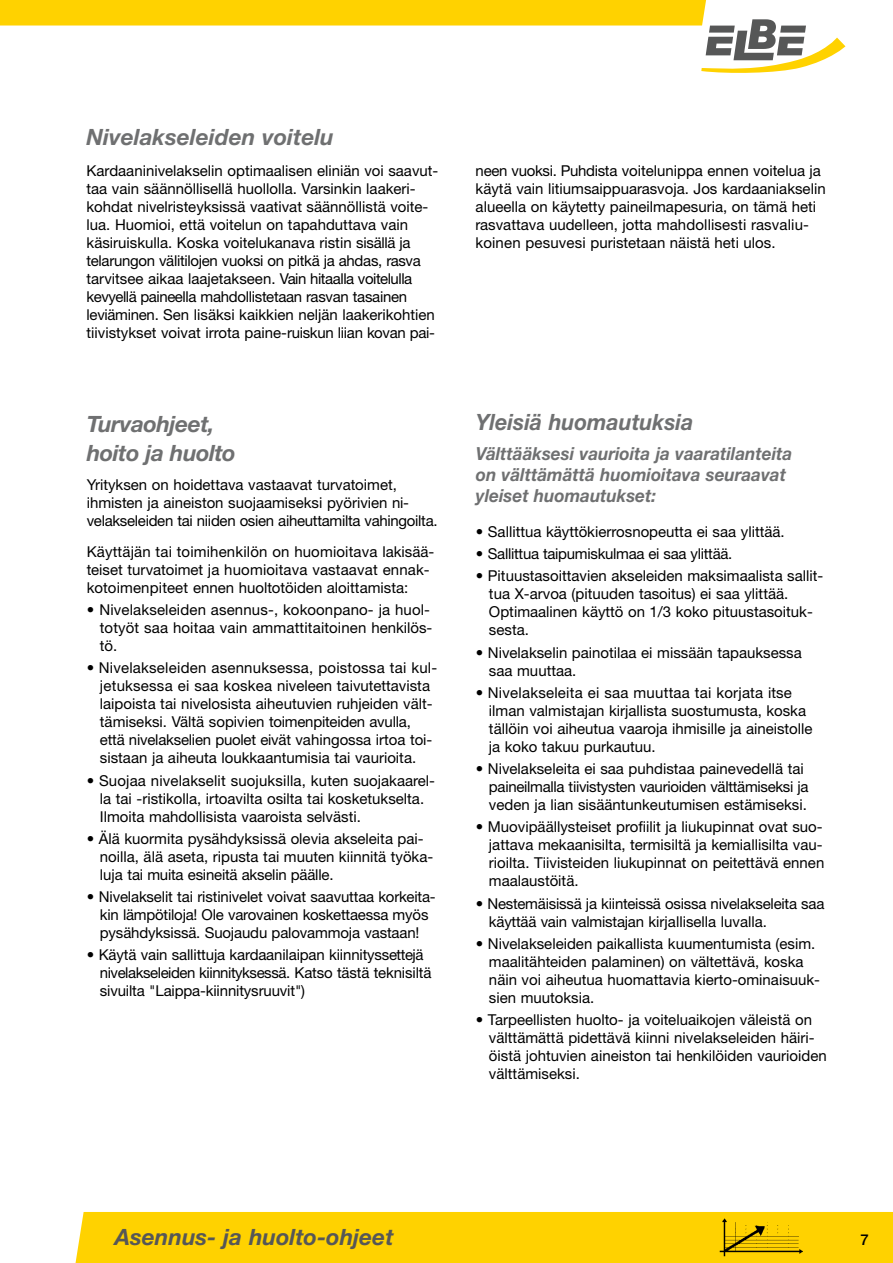
<style>
.page{position:relative;width:893px;height:1263px;background:#fff}
.page>*{position:absolute;margin:0;border:0;box-sizing:border-box;transform-origin:0 0}
.t1{font:italic 700 22.5px/28.8px "Helvetica Neue LTW1 G";letter-spacing:-.02em;color:#6f7071}
.t2{font:italic 700 22.5px "Helvetica Neue LTW1 G";color:#565757}
.t3{font:italic 700 22.5px "Helvetica Neue LTW1 G";color:#6f7071}
.t4{font:italic 700 22.5px "Helvetica Neue LTW1 G";color:#6f7071;scale:.95 1}
.t5{font:italic 700 18px/21px "Helvetica Neue LTW1 G";color:#6f7071;scale:.95 1}
.t6{font:15px/18px "Helvetica Neue LTW1 G";color:#000}
.t7{font:15px "Helvetica Neue LTW1 G";letter-spacing:-.02em;color:#000}
.t8{font:500 15px "Helvetica Neue LTW1 G";color:#000}
</style>
<div class="page">
<div style="left:76px;top:1212px;width:817px;height:51px;background:#ffd200"></div>
<svg style="left:0;top:0;width:845px;height:73px"></svg>
<img style="left:719px;top:1218px;width:83px;height:38px">
<h1 class="t3" style="left:87px;top:123px;width:249px">Nivelakseleiden voitelu</h1>
<p class="t6" style="left:87px;top:161px;width:353px">Kardaaninivelakselin optimaalisen eliniän voi saavut&shy;taa vain säännöllisellä huollolla. Varsinkin laakeri&shy;kohdat nivelristeyksissä vaativat säännöllistä voite&shy;lua. Huomioi, että voitelun on tapahduttava vain käsiruiskulla. Koska voitelukanava ristin sisällä ja telarungon välitilojen vuoksi on pitkä ja ahdas, rasva tarvitsee aikaa laajetakseen. Vain hitaalla voitelulla kevyellä paineella mahdollistetaan rasvan tasainen leviäminen. Sen lisäksi kaikkien neljän laakerikohtien tiivistykset voivat irrota paine-ruiskun liian kovan pai-</p>
<p class="t6" style="left:476px;top:162px;width:352px">neen vuoksi. Puhdista voitelunippa ennen voitelua ja käytä vain litiumsaippuarasvoja. Jos kardaaniakselin alueella on käytetty paineilmapesuria, on tämä heti rasvattava uudelleen, jotta mahdollisesti rasvaliu&shy;koinen pesuvesi puristetaan näistä heti ulos.</p>
<h1 class="t1" style="left:87px;top:410px;width:151px">Turvaohjeet, hoito ja huolto</h1>
<p class="t6" style="left:87px;top:475px;width:352px">Yrityksen on hoidettava vastaavat turvatoimet, ihmisten ja aineiston suojaamiseksi pyörivien ni&shy;velakseleiden tai niiden osien aiheuttamilta vahingoilta.</p>
<p class="t6" style="left:87px;top:542px;width:349px">Käyttäjän tai toimihenkilön on huomioitava lakisää&shy;teiset turvatoimet ja huomioitava vastaavat ennak&shy;kotoimenpiteet ennen huoltotöiden aloittamista:</p>
<p class="t6" style="left:100px;top:600px;width:334px;text-indent:-13px">• Nivelakseleiden asennus-, kokoonpano- ja huol&shy;totyöt saa hoitaa vain ammattitaitoinen henkilös&shy;tö.</p>
<p class="t6" style="left:100px;top:659px;width:339px;text-indent:-13px">• Nivelakseleiden asennuksessa, poistossa tai kul&shy;jetuksessa ei saa koskea niveleen taivutettavista laipoista tai nivelosista aiheutuvien ruhjeiden vält&shy;tämiseksi. Vältä sopivien toimenpiteiden avulla, että nivelakselien puolet eivät vahingossa irtoa toi&shy;sistaan ja aiheuta loukkaantumisia tai vaurioita.</p>
<p class="t6" style="left:100px;top:771px;width:337px;text-indent:-13px">• Suojaa nivelakselit suojuksilla, kuten suojakaarel&shy;la tai -ristikolla, irtoavilta osilta tai kosketukselta.<br>Ilmoita mahdollisista vaaroista selvästi.</p>
<p class="t6" style="left:100px;top:829px;width:335px;text-indent:-13px">• Älä kuormita pysähdyksissä olevia akseleita pai&shy;noilla, älä aseta, ripusta tai muuten kiinnitä työka&shy;luja tai muita esineitä akselin päälle.</p>
<p class="t6" style="left:87px;top:887px;width:350px;text-align:center">• Nivelakselit tai ristinivelet voivat saavuttaa korkeita&shy;kin lämpötiloja! Ole varovainen koskettaessa myös pysähdyksissä. Suojaudu palovammoja vastaan!</p>
<p class="t6" style="left:100px;top:946px;width:333px;text-indent:-13px">• Käytä vain sallittuja kardaanilaipan kiinnityssettejä nivelakseleiden kiinnityksessä. Katso tästä teknisiltä sivuilta "Laippa-kiinnitysruuvit")</p>
<h1 class="t4" style="left:476px;top:408px;width:230px">Yleisiä huomautuksia</h1>
<p class="t5" style="left:476px;top:443px;width:335px">Välttääksesi vaurioita ja vaaratilanteita on välttämättä huomioitava seuraavat yleiset huomautukset:</p>
<p class="t6" style="left:476px;top:522px;width:310px">• Sallittua käyttökierrosnopeutta ei saa ylittää.</p>
<p class="t7" style="left:476px;top:545px;width:258px">• Sallittua taipumiskulmaa ei saa ylittää.</p>
<p class="t6" style="left:489px;top:567px;width:336px;text-indent:-13px">• Pituustasoittavien akseleiden maksimaalista sallit&shy;tua X-arvoa (pituuden tasoitus) ei saa ylittää.<br>Optimaalinen käyttö on 1/3 koko pituustasoituk&shy;sesta.</p>
<p class="t6" style="left:489px;top:643px;width:314px;text-indent:-13px">• Nivelakselin painotilaa ei missään tapauksessa saa muuttaa.</p>
<p class="t6" style="left:489px;top:683px;width:325px;text-indent:-13px">• Nivelakseleita ei saa muuttaa tai korjata itse ilman valmistajan kirjallista suostumusta, koska tällöin voi aiheutua vaaroja ihmisille ja aineistolle ja koko takuu purkautuu.</p>
<p class="t6" style="left:489px;top:760px;width:321px;text-indent:-13px">• Nivelakseleita ei saa puhdistaa painevedellä tai paineilmalla tiivistysten vaurioiden välttämiseksi ja veden ja lian sisääntunkeutumisen estämiseksi.</p>
<p class="t6" style="left:489px;top:818px;width:337px;text-align:justify;text-indent:-13px">• Muovipäällysteiset profiilit ja liukupinnat ovat suo&shy;jattava mekaanisilta, termisiltä ja kemiallisilta vau&shy;rioilta. Tiivisteiden liukupinnat on peitettävä ennen maalaustöitä.</p>
<p class="t6" style="left:489px;top:894px;width:337px;text-indent:-13px">• Nestemäisissä ja kiinteissä osissa nivelakseleita saa käyttää vain valmistajan kirjallisella luvalla.</p>
<p class="t6" style="left:489px;top:934px;width:333px;text-indent:-13px">• Nivelakseleiden paikallista kuumentumista (esim. maalitähteiden palaminen) on vältettävä, koska näin voi aiheutua huomattavia kierto-ominaisuuk&shy;sien muutoksia.</p>
<p class="t6" style="left:489px;top:1011px;width:339px;text-indent:-13px">• Tarpeellisten huolto- ja voiteluaikojen väleistä on välttämättä pidettävä kiinni nivelakseleiden häiri&shy;öistä johtuvien aineiston tai henkilöiden vaurioiden välttämiseksi.</p>
<h1 class="t2" style="left:115px;top:1223px;width:280px">Asennus- ja huolto-ohjeet</h1>
<p class="t8" style="left:860px;top:1231px;width:10px">7</p>
</div>
